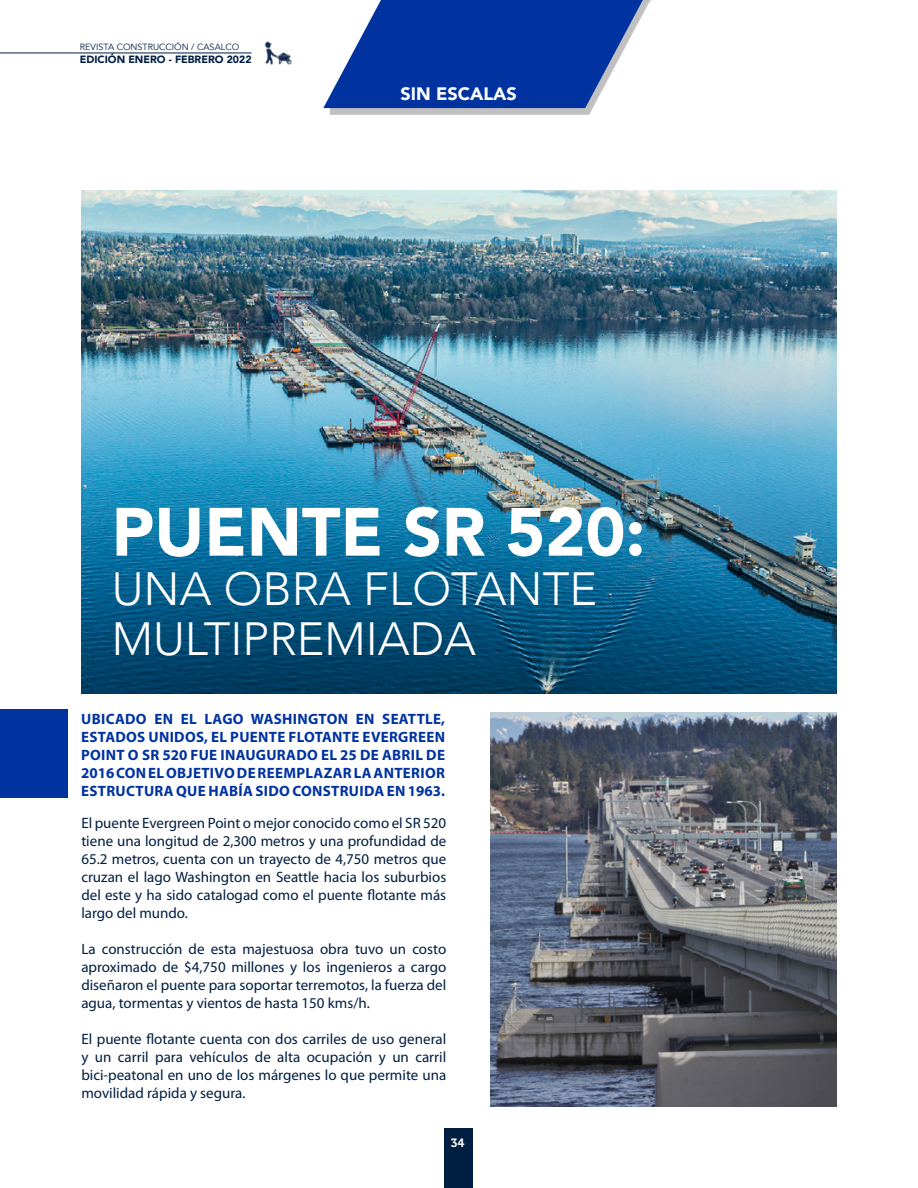
<style>
.page{position:relative;width:918px;height:1188px;background:#fff}
.page>*{position:absolute;margin:0;border:0;box-sizing:border-box;transform-origin:0 0}
.t1{font:900 67.5px "Avenir";color:#fff}
.t2{font:300 46.5px/49.5px "Avenir";color:#fff}
.t3{font:900 18px "Avenir";color:#fff}
.t4{font:15px/18px "Myriad Pro";color:#001e42;text-align:justify}
.t5{font:700 15px/18px "Myriad Pro";letter-spacing:.02em;color:#0033a0;text-align:justify}
.t6{font:12px "Museo 700";color:#fff}
.t7{font:900 10.5px "Avenir";color:#001e42}
.t8{font:9px "Avenir";color:#001e42}
</style>
<div class="page">
<div style="left:330px;top:0;width:320px;height:115px;background:#231f20;opacity:.28"></div>
<svg style="left:323px;top:0;width:320px;height:108px"></svg>
<img style="left:81px;top:190px;width:756px;height:503px">
<div style="left:0;top:709px;width:68px;height:89px;background:#0033a0"></div>
<img style="left:490px;top:713px;width:347px;height:394px">
<div style="left:444px;top:1128px;width:28px;height:60px;background:#001e42"></div>
<img style="left:264px;top:41px;width:28px;height:24px">
<hr style="left:0;top:53px;width:252px;height:1px;background:#001e42">
<p class="t8" style="left:80px;top:42px;width:161px">REVISTA CONSTRUCCIÓN / CASALCO</p>
<p class="t7" style="left:80px;top:50px;width:173px">EDICIÓN ENERO - FEBRERO 2022</p>
<p class="t3" style="left:400px;top:79px;width:118px">SIN ESCALAS</p>
<p class="t1" style="left:112px;top:474px;width:535px">PUENTE SR 520:</p>
<p class="t2" style="left:112px;top:564px;width:487px">UNA OBRA FLOTANTE<br>MULTIPREMIADA</p>
<p class="t5" style="left:81px;top:709px;width:366px">UBICADO EN EL LAGO WASHINGTON EN SEATTLE, ESTADOS UNIDOS, EL PUENTE FLOTANTE EVERGREEN POINT O SR 520 FUE INAUGURADO EL 25 DE ABRIL DE 2016 CON EL OBJETIVO DE REEMPLAZAR LA ANTERIOR ESTRUCTURA QUE HABÍA SIDO CONSTRUIDA EN 1963.</p>
<p class="t4" style="left:81px;top:814px;width:366px">El puente Evergreen Point o mejor conocido como el SR 520 tiene una longitud de 2,300 metros y una profundidad de 65.2 metros, cuenta con un trayecto de 4,750 metros que cruzan el lago Washington en Seattle hacia los suburbios del este y ha sido catalogad como el puente flotante más largo del mundo.</p>
<p class="t4" style="left:81px;top:940px;width:366px">La construcción de esta majestuosa obra tuvo un costo aproximado de $4,750 millones y los ingenieros a cargo diseñaron el puente para soportar terremotos, la fuerza del agua, tormentas y vientos de hasta 150 kms/h.</p>
<p class="t4" style="left:81px;top:1030px;width:366px">El puente flotante cuenta con dos carriles de uso general y un carril para vehículos de alta ocupación y un carril bici-peatonal en uno de los márgenes lo que permite una movilidad rápida y segura.</p>
<p class="t6" style="left:451px;top:1136px;width:15px">34</p>
</div>
